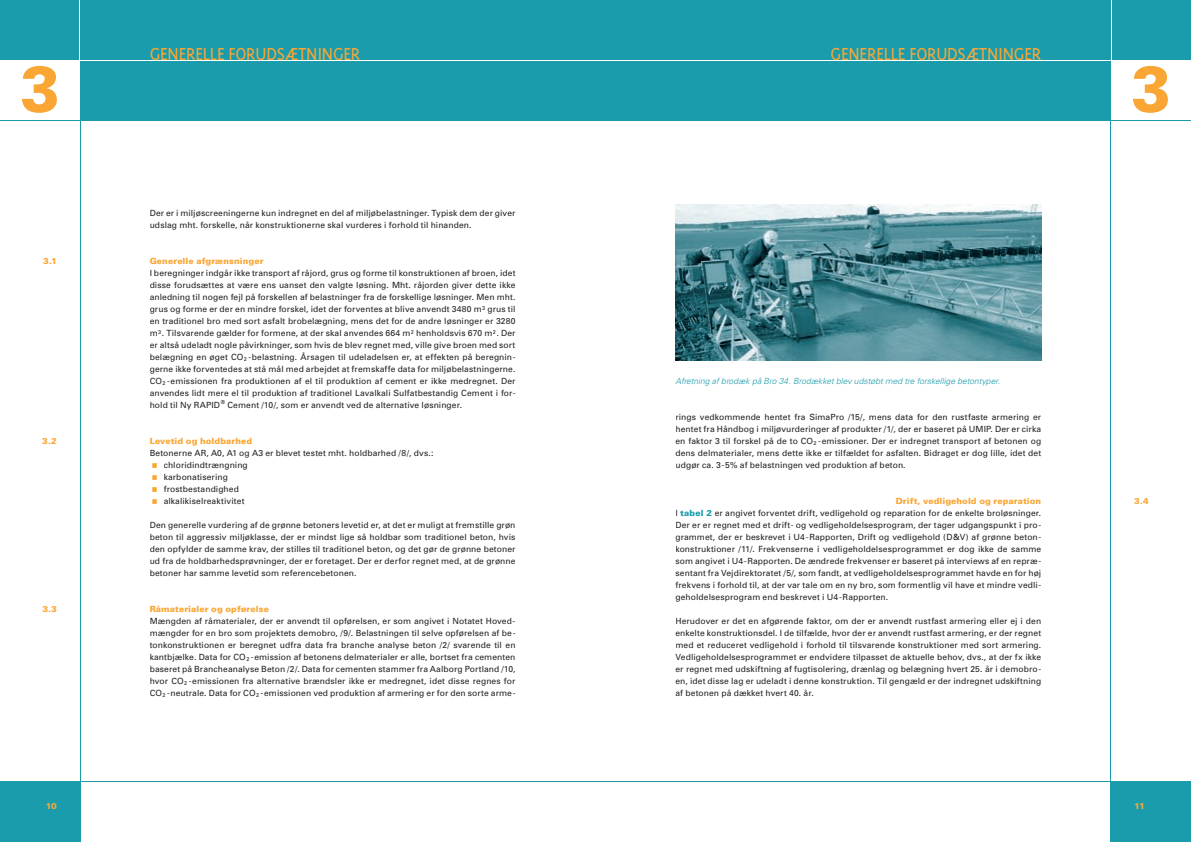
<style>
.page{position:relative;width:1191px;height:842px;background:#fff}
.page>*{position:absolute;margin:0;border:0;box-sizing:border-box;transform-origin:0 0}
.t1{font:900 65px "Univers";color:#faa634;scale:.9 1}
.t2{font:700 35px "Univers";color:#faa634}
.t3{font:300 20px "Triplex";letter-spacing:-.015em;color:#faa634}
.t4{font:8.5px/12px "Univers";letter-spacing:.01em;color:#231f20;text-align:justify}
.t5{font:900 8.5px "Univers";letter-spacing:.015em;color:#faa634}
.t6{font:italic 300 8.5px "Univers";color:#1a9cac}
.t7{font:5.5px "Univers";color:#231f20}
.s1{font-weight:900;color:#faa634}
.s2{font-weight:900;color:#1a9cac}
</style>
<div class="page">
<div style="left:0;top:782px;width:80px;height:60px;background:#1a9cac"></div>
<div style="left:0;top:0;width:595px;height:60px;background:#1a9cac"></div>
<div style="left:80px;top:0;width:515px;height:121px;background:#1a9cac"></div>
<hr style="left:0;top:781px;width:595px;height:1px;background:#1a9cac">
<hr style="left:80px;top:120px;width:1px;height:722px;background:#1a9cac">
<hr style="left:80px;top:60px;width:515px;height:1px;background:#fff">
<hr style="left:79px;top:0;width:1px;height:120px;background:#fff">
<hr style="left:0;top:120px;width:595px;height:1px;background:#1a9cac">
<div style="left:1111px;top:782px;width:80px;height:60px;background:#1a9cac"></div>
<div style="left:595px;top:0;width:596px;height:60px;background:#1a9cac"></div>
<div style="left:595px;top:0;width:516px;height:121px;background:#1a9cac"></div>
<hr style="left:595px;top:781px;width:596px;height:1px;background:#1a9cac">
<hr style="left:1110px;top:120px;width:1px;height:722px;background:#1a9cac">
<hr style="left:595px;top:60px;width:516px;height:1px;background:#fff">
<hr style="left:1111px;top:0;width:1px;height:121px;background:#fff">
<hr style="left:595px;top:120px;width:596px;height:1px;background:#1a9cac">
<img style="left:675px;top:204px;width:366px;height:156px">
<h3 class="t3" style="left:150px;top:43px;width:212px">GENERELLE FORUDSÆTNINGER</h3>
<h3 class="t3" style="left:830px;top:43px;width:212px">GENERELLE FORUDSÆTNINGER</h3>
<h1 class="t1" style="left:20px;top:48px;width:45px">3</h1>
<h1 class="t1" style="left:1131px;top:48px;width:45px">3</h1>
<p class="t5" style="left:43px;top:256px;width:15px">3.1</p>
<p class="t5" style="left:42px;top:436px;width:16px">3.2</p>
<p class="t5" style="left:42px;top:604px;width:16px">3.3</p>
<p class="t5" style="left:46px;top:800px;width:13px">10</p>
<p class="t4" style="left:150px;top:207px;width:367px">Der er i miljøscreeningerne kun indregnet en del af miljøbelastninger. Typisk dem der giver udslag mht. forskelle, når konstruktionerne skal vurderes i forhold til hinanden.</p>
<p class="t5" style="left:150px;top:256px;width:115px">Generelle afgrænsninger</p>
<p class="t4" style="left:150px;top:267px;width:367px">I beregninger indgår ikke transport af råjord, grus og forme til konstruktionen af broen, idet disse forudsættes at være ens uanset den valgte løsning. Mht. råjorden giver dette ikke anledning til nogen fejl på forskellen af belastninger fra de forskellige løsninger. Men mht. grus og forme er der en mindre forskel, idet der forventes at blive anvendt 3480 m<sup>3</sup> grus til en traditionel bro med sort asfalt brobelægning, mens det for de andre løsninger er 3280 m<sup>3</sup>. Tilsvarende gælder for formene, at der skal anvendes 664 m<sup>2</sup> henholdsvis 670 m<sup>2</sup>. Der er altså udeladt nogle påvirkninger, som hvis de blev regnet med, ville give broen med sort belægning en øget CO<sub>2</sub> -belastning. Årsagen til udeladelsen er, at effekten på beregnin&shy;gerne ikke forventedes at stå mål med arbejdet at fremskaffe data for miljøbelastningerne.<br>CO<sub>2</sub> -emissionen fra produktionen af el til produktion af cement er ikke medregnet. Der anvendes lidt mere el til produktion af traditionel Lavalkali Sulfatbestandig Cement i for&shy;hold til Ny RAPID</p>
<p class="t7" style="left:221px;top:399px;width:6px">®</p>
<p class="t4" style="left:227px;top:399px;width:236px">Cement /10/, som er anvendt ved de alternative løsninger.</p>
<p class="t5" style="left:150px;top:436px;width:104px">Levetid og holdbarhed</p>
<p class="t4" style="left:150px;top:447px;width:285px">Betonerne AR, A0, A1 og A3 er blevet testet mht. holdbarhed /8/, dvs.:</p>
<h2 class="t2" style="left:150px;top:441px;width:11px">·</h2>
<p class="t4" style="left:164px;top:459px;width:86px">chloridindtrængning</p>
<h2 class="t2" style="left:150px;top:453px;width:11px">·</h2>
<p class="t4" style="left:164px;top:471px;width:66px">karbonatisering</p>
<h2 class="t2" style="left:150px;top:465px;width:11px">·</h2>
<p class="t4" style="left:164px;top:483px;width:77px">frostbestandighed</p>
<h2 class="t2" style="left:150px;top:477px;width:11px">·</h2>
<p class="t4" style="left:164px;top:495px;width:82px">alkalikiselreaktivitet</p>
<p class="t4" style="left:150px;top:519px;width:367px">Den generelle vurdering af de grønne betoners levetid er, at det er muligt at fremstille grøn beton til aggressiv miljøklasse, der er mindst lige så holdbar som traditionel beton, hvis den opfylder de samme krav, der stilles til traditionel beton, og det gør de grønne betoner ud fra de holdbarhedsprøvninger, der er foretaget. Der er derfor regnet med, at de grønne betoner har samme levetid som referencebetonen.</p>
<p class="t5" style="left:150px;top:604px;width:121px">Råmaterialer og opførelse</p>
<p class="t4" style="left:150px;top:615px;width:367px">Mængden af råmaterialer, der er anvendt til opførelsen, er som angivet i Notatet Hoved&shy;mængder for en bro som projektets demobro, /9/. Belastningen til selve opførelsen af be&shy;tonkonstruktionen er beregnet udfra data fra branche analyse beton /2/ svarende til en kantbjælke. Data for CO<sub>2</sub> -emission af betonens delmaterialer er alle, bortset fra cementen baseret på Brancheanalyse Beton /2/. Data for cementen stammer fra Aalborg Portland /10, hvor CO<sub>2</sub> -emissionen fra alternative brændsler ikke er medregnet, idet disse regnes for CO<sub>2</sub> -neutrale. Data for CO<sub>2</sub> -emissionen ved produktion af armering er for den sorte arme-</p>
<p class="t6" style="left:675px;top:376px;width:326px">Afretning af brodæk på Bro 34. Brodækket blev udstøbt med tre forskellige betontyper.</p>
<p class="t4" style="left:675px;top:411px;width:367px">rings vedkommende hentet fra SimaPro /15/, mens data for den rustfaste armering er hentet fra Håndbog i miljøvurderinger af produkter /1/, der er baseret på UMIP. Der er cirka en faktor 3 til forskel på de to CO<sub>2</sub> -emissioner. Der er indregnet transport af betonen og dens delmaterialer, mens dette ikke er tilfældet for asfalten. Bidraget er dog lille, idet det udgør ca. 3-5% af belastningen ved produktion af beton.</p>
<p class="t4" style="left:675px;top:495px;width:367px;text-indent:220px"><span class="s1">Drift, vedligehold og reparation </span>I <span class="s2">tabel 2</span> er angivet forventet drift, vedligehold og reparation for de enkelte broløsninger.<br>Der er er regnet med et drift- og vedligeholdelsesprogram, der tager udgangspunkt i pro&shy;grammet, der er beskrevet i U4-Rapporten, Drift og vedligehold (D&amp;V) af grønne beton&shy;konstruktioner /11/. Frekvenserne i vedligeholdelsesprogrammet er dog ikke de samme som angivet i U4-Rapporten. De ændrede frekvenser er baseret på interviews af en repræ&shy;sentant fra Vejdirektoratet /5/, som fandt, at vedligeholdelsesprogrammet havde en for høj frekvens i forhold til, at der var tale om en ny bro, som formentlig vil have et mindre vedli&shy;geholdelsesprogram end beskrevet i U4-Rapporten.</p>
<p class="t4" style="left:675px;top:615px;width:367px">Herudover er det en afgørende faktor, om der er anvendt rustfast armering eller ej i den enkelte konstruktionsdel. I de tilfælde, hvor der er anvendt rustfast armering, er der regnet med et reduceret vedligehold i forhold til tilsvarende konstruktioner med sort armering.<br>Vedligeholdelsesprogrammet er endvidere tilpasset de aktuelle behov, dvs., at der fx ikke er regnet med udskiftning af fugtisolering, drænlag og belægning hvert 25. år i demobro&shy;en, idet disse lag er udeladt i denne konstruktion. Til gengæld er der indregnet udskiftning af betonen på dækket hvert 40. år.</p>
<p class="t5" style="left:1134px;top:496px;width:16px">3.4</p>
<p class="t5" style="left:1134px;top:800px;width:12px">11</p>
</div>
